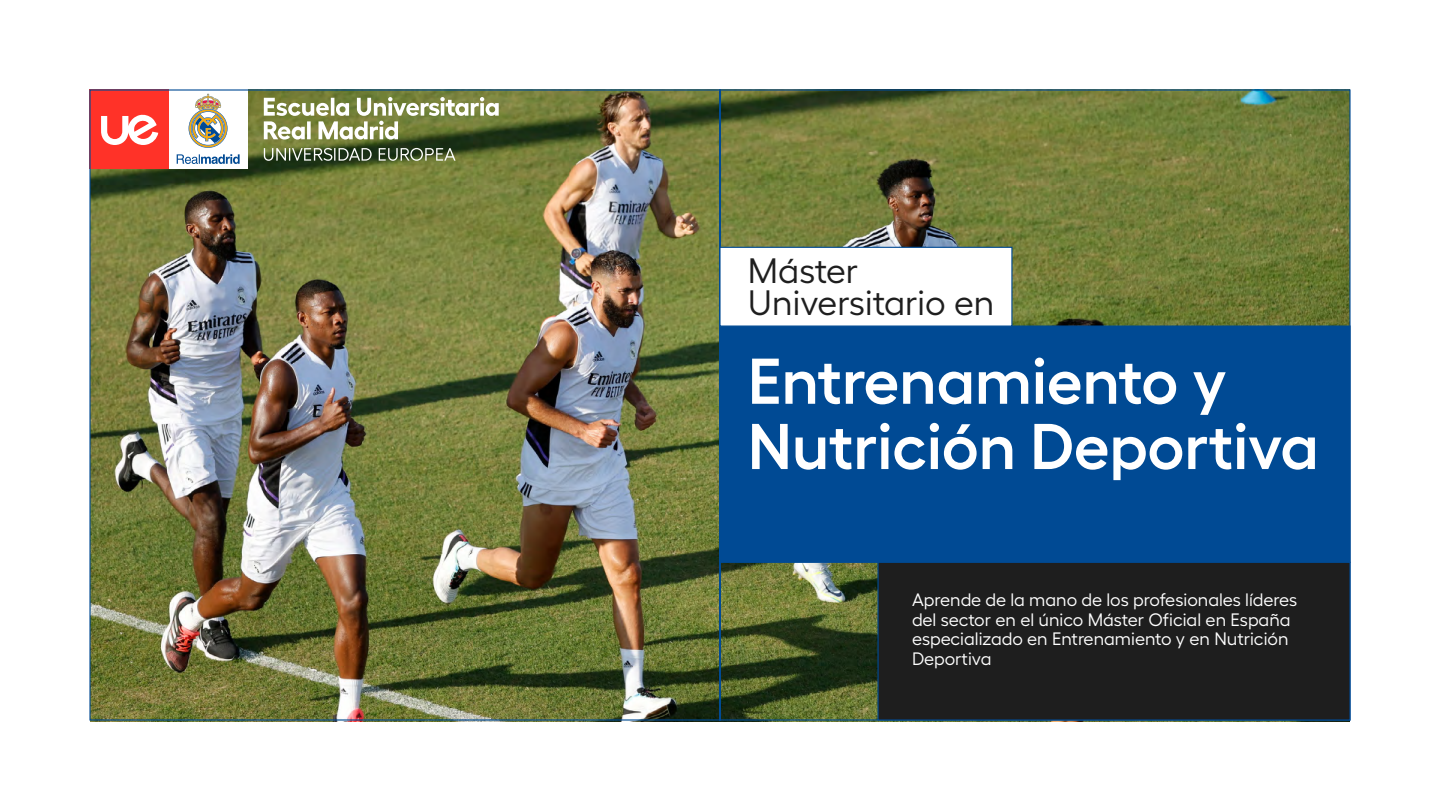
<style>
.page{position:relative;width:1440px;height:810px;background:#fff}
.page>*{position:absolute;margin:0;border:0;box-sizing:border-box;transform-origin:0 0}
.t1{font:600 64.5px/65.2px "Hellix";color:#fff}
.t2{font:35.25px/31.5px "Hellix";color:#1e1e1e}
.t3{font:18px/19.5px "Hellix";color:#fff}
</style>
<div class="page">
<img style="left:89px;top:89px;width:1262px;height:632px">
<div style="left:719px;top:326px;width:632px;height:237px;background:#004a94;border:1px solid #004a94"></div>
<div style="left:878px;top:562px;width:473px;height:159px;background:#1e1e1e;border:1px solid #004a94"></div>
<div style="left:719px;top:247px;width:293px;height:80px;background:#fff;border:1px solid #004a94"></div>
<h2 class="t2" style="left:748px;top:252px;width:248px">Máster<br>Universitario en</h2>
<h1 class="t1" style="left:748px;top:342px;width:572px">Entrenamiento y<br>Nutrición Deportiva</h1>
<p class="t3" style="left:912px;top:589px;width:387px">Aprende de la mano de los profesionales líderes del sector en el único Máster Oficial en España especializado en Entrenamiento y en Nutrición Deportiva</p>
</div>
